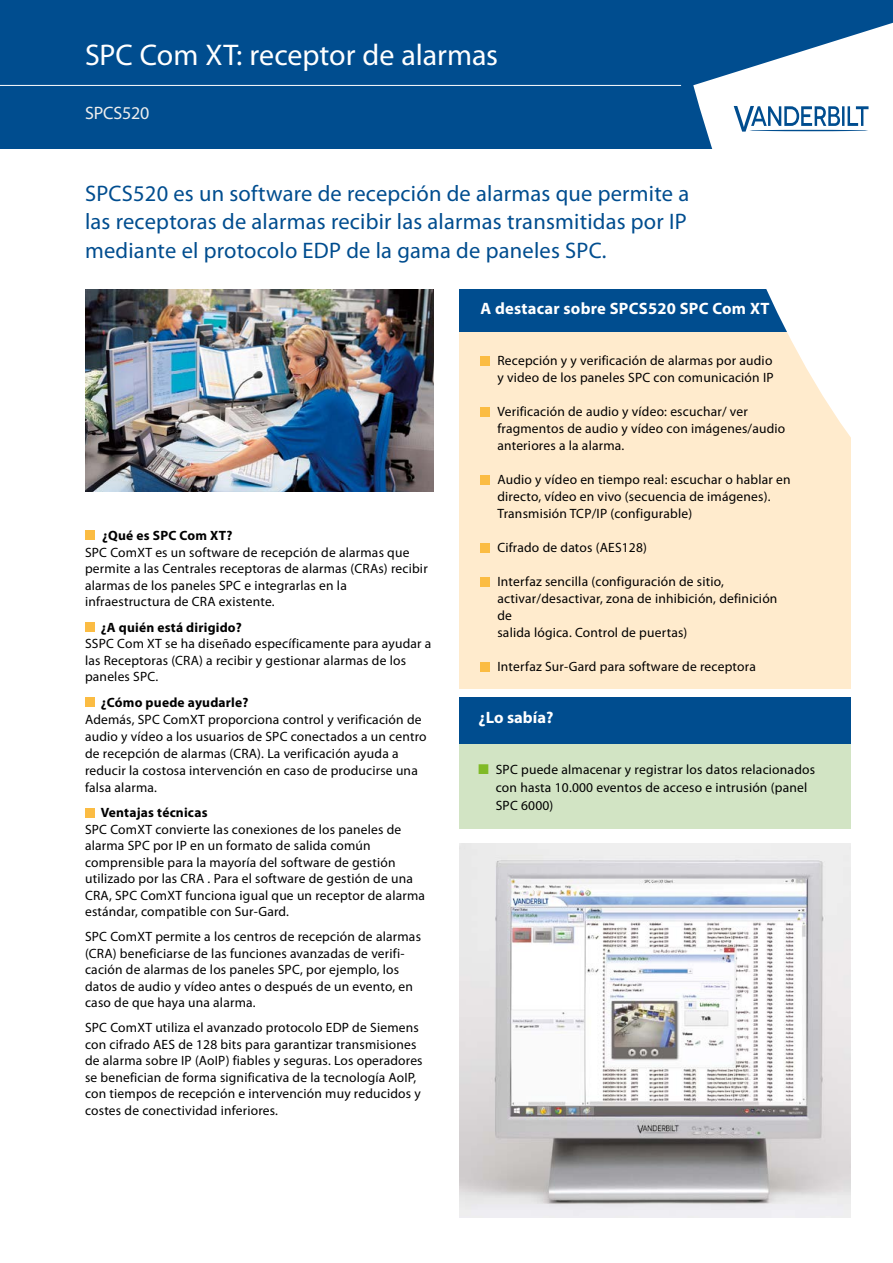
<style>
.page{position:relative;width:893px;height:1263px;background:#fff}
.page>*{position:absolute;margin:0;border:0;box-sizing:border-box;transform-origin:0 0}
.t1{font:30px "Myriad Pro";color:#fff}
.t2{font:22.5px/28.5px "Myriad Pro";letter-spacing:.01em;color:#004d8f;text-align:justify}
.t3{font:18px "Myriad Pro";letter-spacing:-.01em;color:#ededed}
.t4{font:700 16.5px "Myriad Pro";letter-spacing:.015em;color:#fff}
.t5{font:13.5px/16.5px "Myriad Pro";letter-spacing:.015em;color:#000}
.t6{font:700 13.5px "Myriad Pro";letter-spacing:.015em;color:#000}
.s1{font-family:"Monotype Sorts";color:#80ba27}
</style>
<div class="page">
<div style="left:459px;top:289px;width:391px;height:43px;background:#004d8f"></div>
<div style="left:459px;top:332px;width:391px;height:356px;background:#ffebcd"></div>
<div style="left:480px;top:356px;width:10px;height:9px;background:#fbbc43"></div>
<div style="left:480px;top:407px;width:10px;height:9px;background:#fbbc43"></div>
<div style="left:480px;top:475px;width:10px;height:9px;background:#fbbc43"></div>
<div style="left:480px;top:543px;width:10px;height:9px;background:#fbbc43"></div>
<div style="left:480px;top:577px;width:10px;height:9px;background:#fbbc43"></div>
<div style="left:480px;top:662px;width:10px;height:9px;background:#fbbc43"></div>
<div style="left:0;top:0;width:893px;height:149px;background:#004d8f"></div>
<svg style="left:693px;top:22px;width:200px;height:468px;fill:#fff"></svg>
<svg style="left:734px;top:106px;width:134px;height:26px"></svg>
<hr style="left:749px;top:130px;width:119px;height:1px;background:#004d8f;border-radius:50%">
<img style="left:459px;top:843px;width:391px;height:375px">
<div style="left:459px;top:697px;width:391px;height:47px;background:#004d8f"></div>
<div style="left:459px;top:744px;width:391px;height:85px;background:#d2e4c4"></div>
<img style="left:85px;top:290px;width:349px;height:201px">
<hr style="left:0;top:85px;width:681px;height:1px;background:#fff">
<div style="left:85px;top:531px;width:9px;height:9px;background:#fbbc43"></div>
<div style="left:85px;top:622px;width:9px;height:10px;background:#fbbc43"></div>
<div style="left:85px;top:697px;width:9px;height:10px;background:#fbbc43"></div>
<div style="left:85px;top:808px;width:9px;height:9px;background:#fbbc43"></div>
<h1 class="t1" style="left:85px;top:36px;width:415px">SPC Com XT: receptor de alarmas</h1>
<h3 class="t3" style="left:85px;top:101px;width:66px">SPCS520</h3>
<h2 class="t2" style="left:85px;top:179px;width:606px">SPCS520 es un software de recepción de alarmas que permite a las receptoras de alarmas recibir las alarmas transmitidas por IP mediante el protocolo EDP de la gama de paneles SPC.</h2>
<p class="t6" style="left:102px;top:527px;width:132px">¿Qué es SPC Com XT?</p>
<p class="t5" style="left:85px;top:544px;width:344px">SPC ComXT es un software de recepción de alarmas que permite a las Centrales receptoras de alarmas (CRAs) recibir alarmas de los paneles SPC e integrarlas en la infraestructura de CRA existente.</p>
<p class="t6" style="left:101px;top:618px;width:143px">¿A quién está dirigido?</p>
<p class="t5" style="left:85px;top:635px;width:348px">SSPC Com XT se ha diseñado específicamente para ayudar a las Receptoras (CRA) a recibir y gestionar alarmas de los paneles SPC.</p>
<p class="t6" style="left:101px;top:693px;width:149px">¿Cómo puede ayudarle?</p>
<p class="t5" style="left:85px;top:710px;width:343px;line-height:17px">Además, SPC ComXT proporciona control y verificación de audio y vídeo a los usuarios de SPC conectados a un centro de recepción de alarmas (CRA). La verificación ayuda a reducir la costosa intervención en caso de producirse una falsa alarma.</p>
<p class="t6" style="left:101px;top:804px;width:108px">Ventajas técnicas</p>
<p class="t5" style="left:85px;top:821px;width:341px">SPC ComXT convierte las conexiones de los paneles de alarma SPC por IP en un formato de salida común comprensible para la mayoría del software de gestión utilizado por las CRA . Para el software de gestión de una CRA, SPC ComXT funciona igual que un receptor de alarma estándar, compatible con Sur-Gard.</p>
<p class="t5" style="left:85px;top:928px;width:337px">SPC ComXT permite a los centros de recepción de alarmas (CRA) beneficiarse de las funciones avanzadas de verifi&shy;cación de alarmas de los paneles SPC, por ejemplo, los datos de audio y vídeo antes o después de un evento, en caso de que haya una alarma.</p>
<p class="t5" style="left:85px;top:1019px;width:339px">SPC ComXT utiliza el avanzado protocolo EDP de Siemens con cifrado AES de 128 bits para garantizar transmisiones de alarma sobre IP (AoIP) fiables y seguras. Los operadores se benefician de forma significativa de la tecnología AoIP, con tiempos de recepción e intervención muy reducidos y costes de conectividad inferiores.</p>
<p class="t4" style="left:480px;top:298px;width:291px">A destacar sobre SPCS520 SPC Com XT</p>
<p class="t5" style="left:497px;top:352px;width:278px;line-height:17px">Recepción y y verificación de alarmas por audio y video de los paneles SPC con comunicación IP</p>
<p class="t5" style="left:497px;top:403px;width:289px;line-height:17px">Verificación de audio y vídeo: escuchar/ ver fragmentos de audio y vídeo con imágenes/audio anteriores a la alarma.</p>
<p class="t5" style="left:497px;top:471px;width:295px;line-height:17px">Audio y vídeo en tiempo real: escuchar o hablar en directo, vídeo en vivo (secuencia de imágenes).<br>Transmisión TCP/IP (configurable)</p>
<p class="t5" style="left:497px;top:539px;width:151px">Cifrado de datos (AES128)</p>
<p class="t5" style="left:497px;top:573px;width:282px;line-height:17px">Interfaz sencilla (configuración de sitio, activar/desactivar, zona de inhibición, definición de<br>salida lógica. Control de puertas)</p>
<p class="t5" style="left:497px;top:658px;width:260px">Interfaz Sur-Gard para software de receptora</p>
<p class="t4" style="left:479px;top:707px;width:76px">¿Lo sabía?</p>
<p class="t5" style="left:496px;top:760px;width:321px;line-height:18px;text-indent:-17px"><span class="s1">n</span> SPC puede almacenar y registrar los datos relacionados con hasta 10.000 eventos de acceso e intrusión (panel<br>SPC 6000)</p>
</div>
